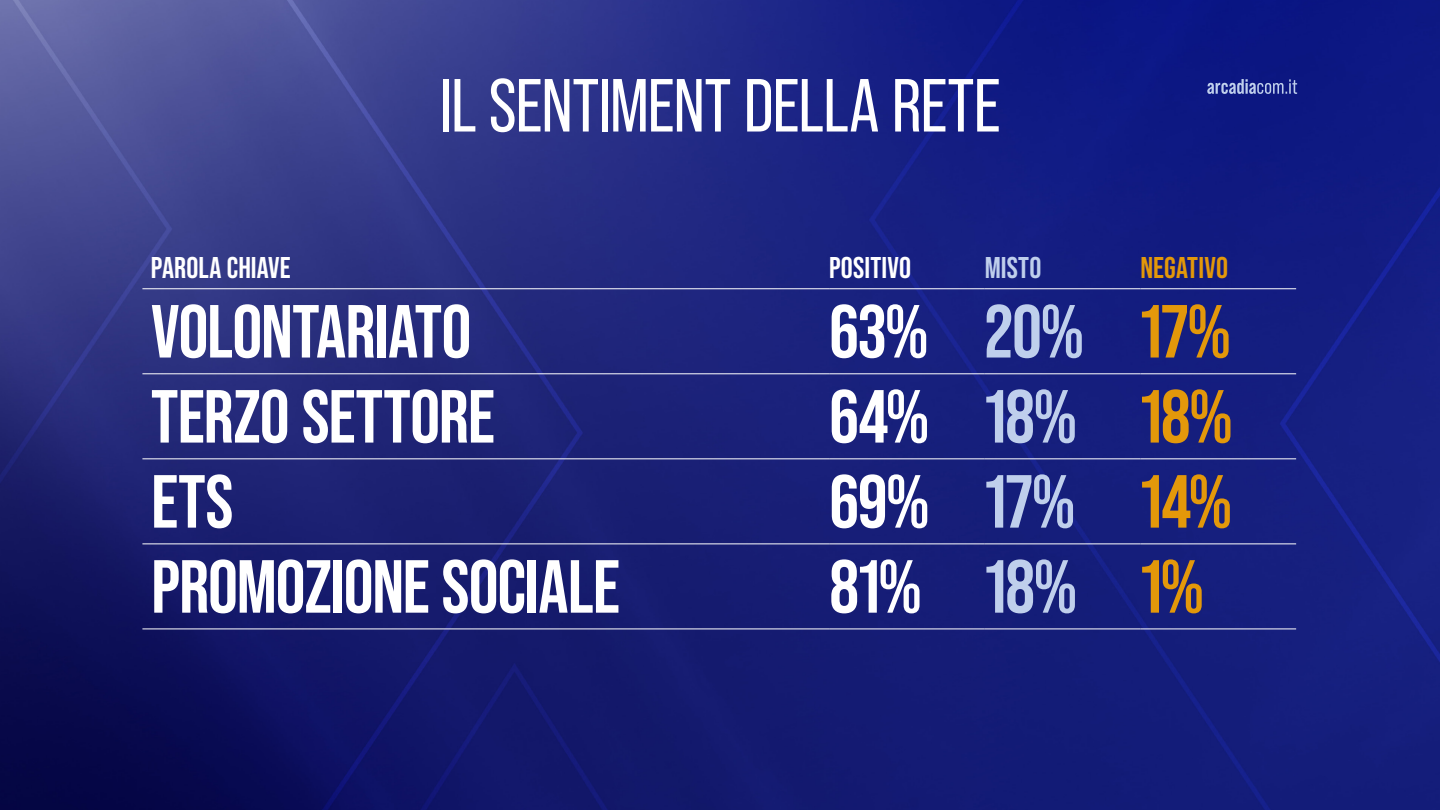
<style>
.page{position:relative;width:1440px;height:810px;background:#fff}
.page>*{position:absolute;margin:0;border:0;box-sizing:border-box;transform-origin:0 0}
.t1{font:700 75px "Bebas Neue Pro";letter-spacing:-.015em;color:#fff}
.t2{font:75px "Bebas Neue Pro";letter-spacing:-.01em;color:#fff}
.t3{font:700 30px "Bebas Neue Pro";letter-spacing:.01em;color:#fff}
.t4{font:700 30px "Bebas Neue Pro";letter-spacing:.005em;color:#e3980a}
.t5{font:700 30px "Bebas Neue Pro";letter-spacing:.005em;color:#bfcfec}
.s1{color:#bfcfec}
.s2{color:#e3980a}
</style>
<div class="page">
<img style="left:0;top:0;width:1440px;height:810px">
<hr style="left:142px;top:288px;width:687px;height:1px;background:#fff">
<hr style="left:829px;top:288px;width:156px;height:1px;background:#fff">
<hr style="left:985px;top:288px;width:155px;height:1px;background:#fff">
<hr style="left:1140px;top:288px;width:156px;height:1px;background:#fff">
<hr style="left:142px;top:373px;width:687px;height:1px;background:#fff">
<hr style="left:829px;top:373px;width:156px;height:1px;background:#fff">
<hr style="left:985px;top:373px;width:155px;height:1px;background:#fff">
<hr style="left:1140px;top:373px;width:156px;height:1px;background:#fff">
<hr style="left:142px;top:458px;width:687px;height:1px;background:#fff">
<hr style="left:829px;top:458px;width:156px;height:1px;background:#fff">
<hr style="left:985px;top:458px;width:155px;height:1px;background:#fff">
<hr style="left:1140px;top:458px;width:156px;height:1px;background:#fff">
<hr style="left:142px;top:544px;width:687px;height:1px;background:#fff">
<hr style="left:829px;top:544px;width:156px;height:1px;background:#fff">
<hr style="left:985px;top:544px;width:155px;height:1px;background:#fff">
<hr style="left:1140px;top:544px;width:156px;height:1px;background:#fff">
<hr style="left:142px;top:629px;width:687px;height:1px;background:#fff">
<hr style="left:829px;top:629px;width:156px;height:1px;background:#fff">
<hr style="left:985px;top:629px;width:155px;height:1px;background:#fff">
<hr style="left:1140px;top:629px;width:156px;height:1px;background:#fff">
<svg style="left:1207px;top:79px;width:90px;height:15px"></svg>
<p class="t2" style="left:440px;top:63px;width:562px">IL SENTIMENT DELLA RETE</p>
<p class="t3" style="left:151px;top:250px;width:141px">PAROLA CHIAVE</p>
<p class="t3" style="left:829px;top:250px;width:84px">POSITIVO</p>
<p class="t5" style="left:985px;top:250px;width:58px">MISTO</p>
<p class="t4" style="left:1140px;top:250px;width:89px">NEGATIVO</p>
<p class="t1" style="left:151px;top:289px;width:322px">VOLONTARIATO</p>
<p class="t1" style="left:829px;top:289px;width:402px">63% <span class="s1">20%</span> <span class="s2">17%</span></p>
<p class="t1" style="left:151px;top:374px;width:345px">TERZO SETTORE</p>
<p class="t1" style="left:829px;top:374px;width:404px">64% <span class="s1">18%</span> <span class="s2">18%</span></p>
<p class="t1" style="left:151px;top:459px;width:84px">ETS</p>
<p class="t1" style="left:829px;top:459px;width:404px">69% <span class="s1">17%</span> <span class="s2">14%</span></p>
<p class="t1" style="left:151px;top:544px;width:470px">PROMOZIONE SOCIALE</p>
<p class="t1" style="left:829px;top:544px;width:375px">81% <span class="s1">18%</span> <span class="s2">1%</span></p>
</div>
